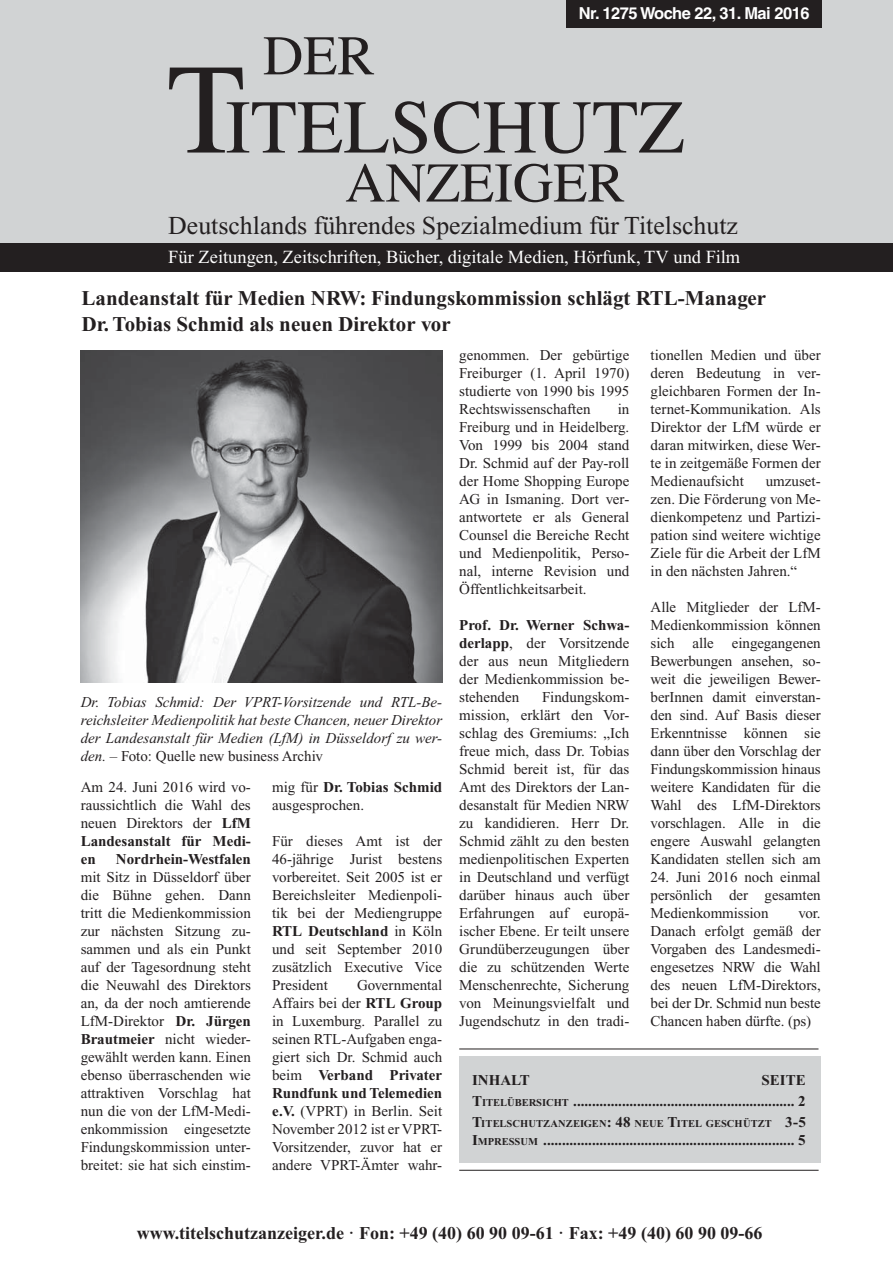
<style>
.page{position:relative;width:893px;height:1263px;background:#fff}
.page>*{position:absolute;margin:0;border:0;box-sizing:border-box;transform-origin:0 0}
.t1{font:75.9px "Times";color:#231f20}
.t2{font:55.95px "Times";color:#231f20}
.t3{font:25.8px "Times New Roman";color:#231f20}
.t4{font:700 21px/25.2px "Times New Roman";color:#231f20}
.t5{font:18.45px "Times New Roman";color:#fff}
.t6{font:700 18px "Times New Roman";color:#231f20}
.t7{font:700 16.5px "Helvetica";letter-spacing:-.03em;color:#fff}
.t8{font:15px/18px "Times New Roman";color:#231f20;text-align:justify}
.t9{font:700 15px/21px "Times New Roman";color:#231f20;text-align:right}
.t10{font:italic 15px/18px "Times New Roman";color:#231f20;text-align:justify}
.t11{font:700 10.5px "Times New Roman";letter-spacing:.005em;color:#231f20}
.s1{font-size:128.4px}
.s2{font-weight:700}
.s3{font-style:normal}
.s4{font-style:inherit}
.s5{font-size:10.5px}
.s6{font-size:15px}
</style>
<div class="page">
<div style="left:0;top:0;width:893px;height:253px;background:#d1d3d4"></div>
<div style="left:0;top:243px;width:893px;height:29px;background:#231f20"></div>
<div style="left:567px;top:0;width:255px;height:27px;background:#231f20"></div>
<div style="left:459px;top:1056px;width:362px;height:106px;background:#d1d3d4"></div>
<hr style="left:459px;top:1049px;width:359px;height:1px;background:#231f20">
<hr style="left:459px;top:1170px;width:359px;height:1px;background:#231f20">
<img style="left:81px;top:351px;width:361px;height:332px">
<p class="t7" style="left:579px;top:7px;width:232px">Nr. 1275 Woche 22, 31. Mai 2016</p>
<h2 class="t2" style="left:263px;top:35px;width:113px">DER</h2>
<h1 class="t1" style="left:167px;top:99px;width:519px"><span class="s1">T</span>ITELSCHUTZ</h1>
<h2 class="t2" style="left:345px;top:162px;width:281px">ANZEIGER</h2>
<h3 class="t3" style="left:168px;top:216px;width:571px">Deutschlands führendes Spezialmedium für Titelschutz</h3>
<p class="t5" style="left:168px;top:250px;width:573px">Für Zeitungen, Zeitschriften, Bücher, digitale Medien, Hörfunk, TV und Film</p>
<h3 class="t4" style="left:82px;top:288px;width:686px">Landeanstalt für Medien NRW: Findungskommission schlägt RTL-Manager<br>Dr. Tobias Schmid als neuen Direktor vor</h3>
<p class="t8" style="left:459px;top:347px;width:172px">genommen. Der gebürtige Freiburger (1. April 1970) studierte von 1990 bis 1995<br>Rechtswissenschaften</p>
<p class="t8" style="left:650px;top:347px;width:172px">tionellen Medien und über deren Bedeutung in ver&shy;gleichbaren Formen der In&shy;ternet-Kommunikation. Als Direktor der LfM würde er daran mitwirken, diese Wer&shy;te in zeitgemäße Formen der Medienaufsicht</p>
<p class="t8" style="left:459px;top:401px;width:172px;text-indent:158px">in Frei burg und in Heidelberg.<br>Von 1999 bis 2004 stand Dr. Schmid auf der Pay-roll der Home Shopping Europe AG in Ismaning. Dort ver&shy;antwortete er als General Counsel die Bereiche Recht und Medienpolitik, Perso&shy;nal, interne Revision und Öffentlichkeitsarbeit.</p>
<p class="t8" style="left:459px;top:617px;width:172px"><span class="s2">Prof. Dr. Werner Schwa&shy;derlapp</span>, der Vorsitzende der aus neun Mitgliedern der Medienkommission be&shy;stehenden</p>
<p class="t8" style="left:650px;top:473px;width:172px;text-indent:115px">umzuset&shy;zen. Die Förderung von Me&shy;dienkompetenz und Partizi&shy;pation sind weitere wichtige Ziele für die Arbeit der LfM in den nächsten Jahren.“</p>
<p class="t8" style="left:650px;top:599px;width:172px">Alle Mitglieder der LfM-Medienkommission können sich alle eingegangenen Bewerbungen ansehen, so&shy;weit die jeweiligen Bewer&shy;berInnen damit einverstan&shy;den sind. Auf Basis dieser Erkenntnisse können sie dann über den Vorschlag der Findungskommission hinaus weitere Kandidaten für die Wahl des LfM-Direktors vorschlagen. Alle in die engere Auswahl gelangten Kandidaten stellen sich am</p>
<p class="t8" style="left:650px;top:869px;width:172px">24. Juni 2016 noch einmal persönlich der gesamten Medienkommission</p>
<p class="t8" style="left:459px;top:689px;width:172px;text-indent:83px">Findungskom&shy;mission, erklärt den Vor&shy;schlag des Gremiums: „Ich freue mich, dass Dr. Tobias Schmid bereit ist, für das Amt des Direktors der Lan&shy;desanstalt für Medien NRW zu kandidieren. Herr Dr.<br>Schmid zählt zu den besten medienpolitischen Experten in Deutschland und verfügt darüber hinaus auch über Erfahrungen auf europä&shy;ischer Ebene. Er teilt unsere Grundüberzeugungen über die zu schützenden Werte Menschenrechte, Sicherung von Meinungsvielfalt und Jugendschutz in den tradi-</p>
<p class="t10" style="left:81px;top:694px;width:363px">Dr. Tobias Schmid: Der VPRT-Vorsitzende und RTL-Be&shy;reichsleiter Medienpolitik hat beste Chancen, neuer Direktor der Landesanstalt für Medien (LfM) in Düsseldorf zu wer&shy;den. – <span class="s3">Foto: Quelle new business Archiv</span></p>
<p class="t8" style="left:81px;top:779px;width:172px">Am 24. Juni 2016 wird vo&shy;raussichtlich die Wahl des neuen Direktors der <span class="s2">LfM Landesanstalt für Medi&shy;en</span></p>
<p class="t8" style="left:272px;top:779px;width:172px">mig für <span class="s2">Dr. Tobias Schmid </span>ausgesprochen.</p>
<p class="t8" style="left:272px;top:833px;width:172px">Für dieses Amt ist der 46-jährige Jurist bestens vor bereitet. Seit 2005 ist er Bereichsleiter Medienpoli&shy;tik bei der Mediengruppe <span class="s2">RTL Deutschland</span> in Köln und seit September 2010 zusätzlich Executive Vice President</p>
<p class="t9" style="left:116px;top:850px;width:136px">Nordrhein-Westfalen</p>
<p class="t8" style="left:81px;top:869px;width:172px">mit Sitz in Düsseldorf über die Bühne gehen. Dann tritt die Medienkommission zur nächsten Sitzung zu&shy;sammen und als ein Punkt auf der Tagesordnung steht die Neuwahl des Direktors an, da der noch amtierende LfM-Direktor <span class="s2">Dr. Jürgen Brautmeier</span> nicht wieder&shy;gewählt werden kann. Einen ebenso überraschenden wie attraktiven Vorschlag hat nun die von der LfM-Medi&shy;enkommission eingesetzte Findungskommission unter&shy;breitet: sie hat sich einstim-</p>
<p class="t8" style="left:650px;top:905px;width:172px;text-indent:148px">vor.<br>Da nach erfolgt gemäß der Vorgaben des Landesmedi&shy;engesetzes NRW die Wahl des neuen LfM-Direktors, bei der Dr. Schmid nun beste Chancen haben dürfte. (ps)</p>
<p class="t8" style="left:272px;top:977px;width:172px;text-indent:85px">Governmental Affairs bei der <span class="s2">RTL Group </span>in Luxemburg. Parallel zu seinen RTL-Aufgaben enga&shy;giert sich Dr. Schmid auch beim <span class="s2">Verband Privater Rundfunk und Telemedien e.V.</span> (VPRT) in Berlin. Seit November 2012 ist er VPRT-Vorsitzender, zuvor hat er andere VPRT-Ämter wahr-</p>
<p class="t9" style="left:472px;top:1071px;width:335px">SEITE<br><span class="s4">T</span><span class="s5">ITELÜBERSICHT</span> ........................................................... 2</p>
<p class="t11" style="left:472px;top:1120px;width:335px"><span class="s6">T</span>ITELSCHUTZANZEIGEN<span class="s6">: 48</span> NEUE <span class="s6">T</span>ITEL GESCHÜTZT <span class="s6">3-5</span></p>
<p class="t9" style="left:472px;top:1131px;width:335px"><span class="s4">I</span><span class="s5">MPRESSUM</span> ................................................................... 5</p>
<p class="t9" style="left:472px;top:1071px;width:59px">INHALT</p>
<p class="t6" style="left:137px;top:1227px;width:627px">www.titelschutzanzeiger.de · Fon: +49 (40) 60 90 09-61 · Fax: +49 (40) 60 90 09-66</p>
</div>
